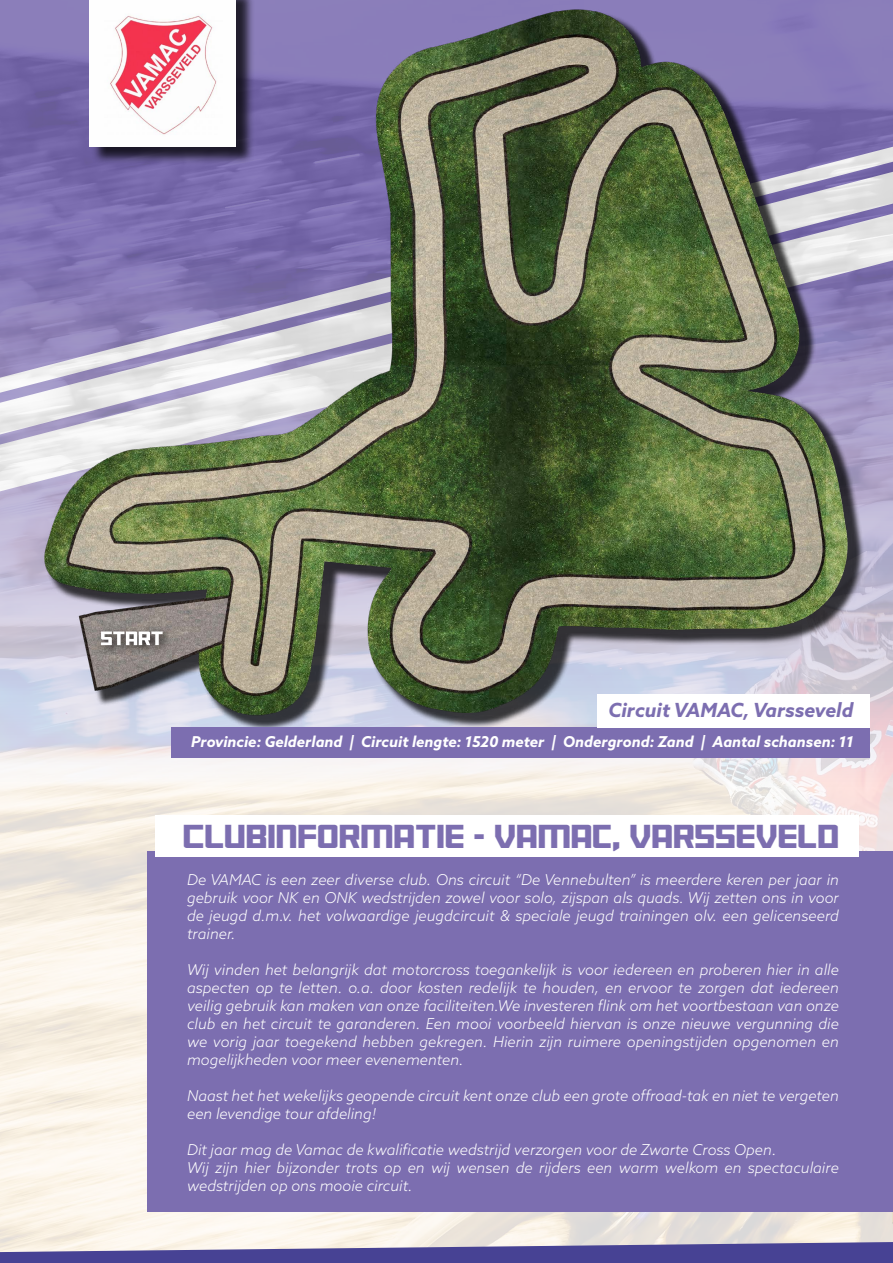
<style>
.page{position:relative;width:893px;height:1263px;background:#fff}
.page>*{position:absolute;margin:0;border:0;box-sizing:border-box;transform-origin:0 0}
.t1{font:33.75px "Brave Phoenix Compact";color:#7c6eb0}
.t2{font:28.5px "Brave Phoenix Compact";color:#7c6eb0}
.t3{font:italic 700 19.5px "Azo Sans";color:#7c6eb0}
.t4{font:italic 300 15px/18px "Azo Sans";color:#fff;text-align:justify}
.t5{font:italic 700 15px "Azo Sans";color:#fff}
</style>
<div class="page">
<img style="left:0;top:0;width:893px;height:689px">
<div style="left:96px;top:626px;width:77px;height:30px;background:#000;opacity:.75"></div>
<svg style="left:101px;top:631px;width:62px;height:14px"></svg>
<svg style="left:0;top:689px;width:893px;height:574px"></svg>
<div style="left:148px;top:851px;width:745px;height:361px;background:#7c6eb0"></div>
<div style="left:155px;top:815px;width:704px;height:41px;background:#fff"></div>
<div style="left:171px;top:728px;width:699px;height:30px;background:#7c6eb0"></div>
<div style="left:597px;top:694px;width:273px;height:34px;background:#fff"></div>
<h3 class="t3" style="left:609px;top:697px;width:246px">Circuit VAMAC, Varsseveld</h3>
<p class="t5" style="left:191px;top:732px;width:664px">Provincie: Gelderland | Circuit lengte: 1520 meter | Ondergrond: Zand | Aantal schansen: 11</p>
<h1 class="t1" style="left:183px;top:818px;width:658px">CLUBINFORMATIE - VAMAC, VARSSEVELD</h1>
<h2 class="t2" style="left:223px;top:820px;width:618px">CLUBINFORMATIE - MC DELFCROSS, DELFZIJL</h2>
<p class="t4" style="left:187px;top:870px;width:653px">De VAMAC is een zeer diverse club. Ons circuit “De Vennebulten” is meerdere keren per jaar in gebruik voor NK en ONK wedstrijden zowel voor solo, zijspan als quads. Wij zetten ons in voor de jeugd d.m.v. het volwaardige jeugdcircuit &amp; speciale jeugd trainingen olv. een gelicenseerd trainer.</p>
<p class="t4" style="left:187px;top:960px;width:653px">Wij vinden het belangrijk dat motorcross toegankelijk is voor iedereen en proberen hier in alle aspecten op te letten. o.a. door kosten redelijk te houden, en ervoor te zorgen dat iedereen veilig gebruik kan maken van onze faciliteiten.We investeren flink om het voortbestaan van onze club en het circuit te garanderen. Een mooi voorbeeld hiervan is onze nieuwe vergunning die we vorig jaar toegekend hebben gekregen. Hierin zijn ruimere openingstijden opgenomen en mogelijkheden voor meer evenementen.</p>
<p class="t4" style="left:187px;top:1086px;width:653px">Naast het het wekelijks geopende circuit kent onze club een grote offroad-tak en niet te vergeten een levendige tour afdeling!</p>
<p class="t4" style="left:187px;top:1140px;width:653px;text-align:left">Dit jaar mag de Vamac de kwalificatie wedstrijd verzorgen voor de Zwarte Cross Open.<br>Wij zijn hier bijzonder trots op en wij wensen de rijders een warm welkom en spectaculaire wedstrijden op ons mooie circuit.</p>
</div>
